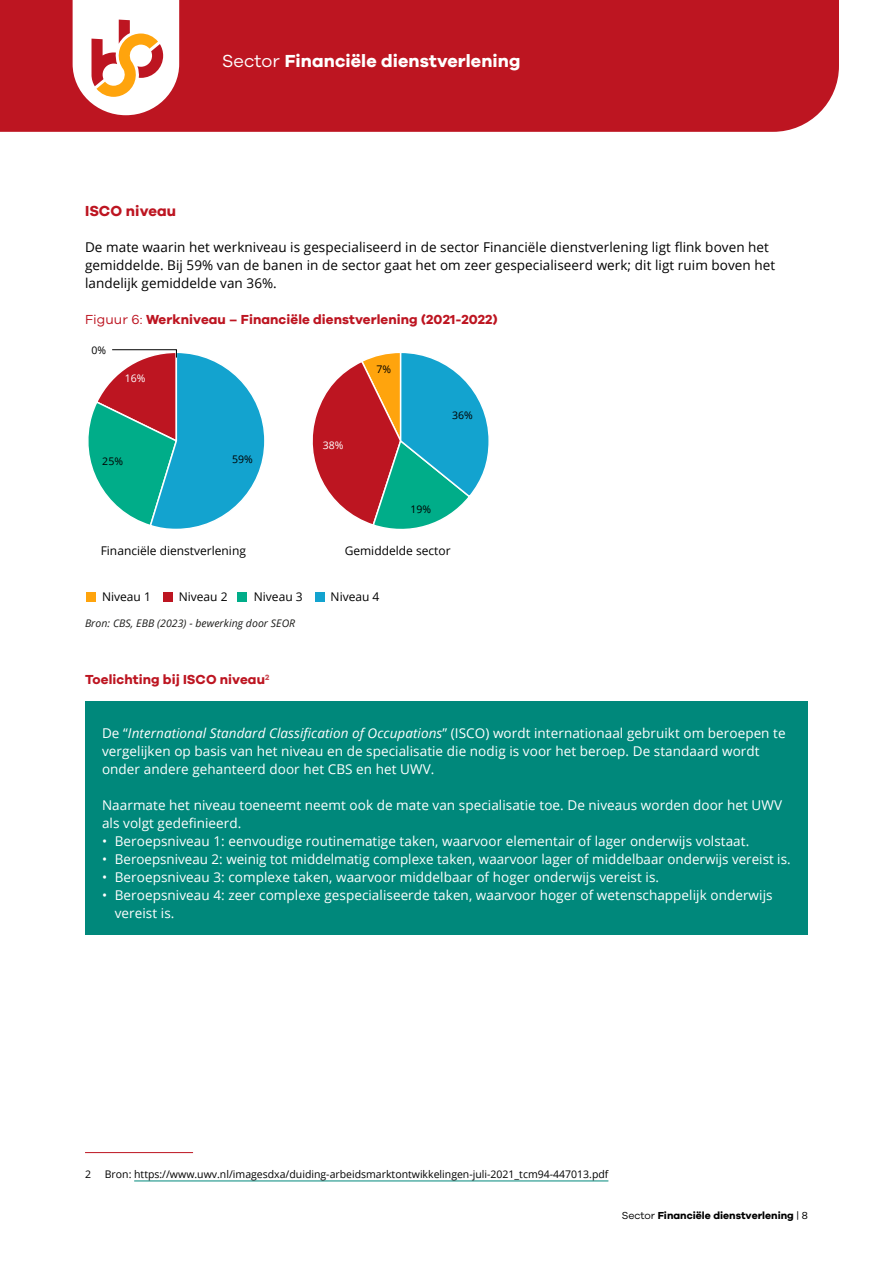
<style>
.page{position:relative;width:893px;height:1263px;background:#fff}
.page>*{position:absolute;margin:0;border:0;box-sizing:border-box;transform-origin:0 0}
.t1{font:700 18px "Galano Grotesque";letter-spacing:.005em;color:#fff}
.H3_PARAGRAAF{font:700 15px "Galano Grotesque";letter-spacing:.005em;color:#bd1521}
.P_BROOD{font:13.5px/18px "Open Sans";letter-spacing:.005em;color:#fff}
.P_BROOD-2{font:13.5px/18px "Open Sans";letter-spacing:.005em;color:#000}
.P_BROOD_zonder_witruimte{font:13.5px/18px "Open Sans";letter-spacing:.005em;color:#fff}
.KOP_FIGUUR_TABEL{font:700 13.5px "Galano Grotesque";letter-spacing:.005em;color:#bd1521}
.H3_KOP_KLEIN{font:700 13.5px "Galano Grotesque";letter-spacing:.005em;color:#bd1521}
.t2{font:12px "Open Sans";color:#000}
.VOETNOOT{font:10.5px "Open Sans";color:#000}
.t3{font:italic 10.5px "Open Sans";letter-spacing:.005em;color:#1d1d1b}
.t4{font:700 10.5px "Galano Grotesque";color:#000}
.t5{font:10.5px "Open Sans";color:#fff}
.s1{font-weight:400}
.s2{font-style:italic}
</style>
<div class="page">
<div style="left:0;top:0;width:839px;height:132px;background:#bd1521"></div>
<svg style="left:73px;top:0;width:106px;height:115px"></svg>
<svg style="left:312px;top:353px;width:177px;height:176px"></svg>
<div style="left:87px;top:592px;width:9px;height:9px;background:#ffa40d"></div>
<div style="left:163px;top:592px;width:10px;height:9px;background:#bd1521"></div>
<div style="left:237px;top:592px;width:10px;height:9px;background:#00ad89"></div>
<div style="left:315px;top:592px;width:10px;height:9px;background:#13a3cf"></div>
<svg style="left:88px;top:349px;width:177px;height:180px"></svg>
<div style="left:85px;top:701px;width:723px;height:234px;background:#00887b"></div>
<hr style="left:85px;top:1152px;width:108px;height:1px;background:#bd1521">
<hr style="left:134px;top:1181px;width:474px;height:1px;background:#00887b">
<h1 class="t1" style="left:222px;top:50px;width:300px"><span class="s1">Sector</span> Financiële dienstverlening</h1>
<h3 class="H3_PARAGRAAF" style="left:85px;top:202px;width:93px">ISCO niveau</h3>
<p class="P_BROOD-2" style="left:85px;top:238px;width:692px">De mate waarin het werkniveau is gespecialiseerd in de sector Financiële dienstverlening ligt flink boven het gemiddelde. Bij 59% van de banen in de sector gaat het om zeer gespecialiseerd werk; dit ligt ruim boven het landelijk gemiddelde van 36%.</p>
<p class="KOP_FIGUUR_TABEL" style="left:85px;top:311px;width:414px"><span class="s1">Figuur 6:</span> Werkniveau – Financiële dienstverlening (2021-2022)</p>
<p class="VOETNOOT" style="left:91px;top:343px;width:16px">0%</p>
<p class="t5" style="left:125px;top:371px;width:22px">16%</p>
<p class="VOETNOOT" style="left:102px;top:454px;width:22px">25%</p>
<p class="VOETNOOT" style="left:232px;top:452px;width:22px">59%</p>
<p class="t5" style="left:323px;top:438px;width:22px">38%</p>
<p class="VOETNOOT" style="left:376px;top:361px;width:16px">7%</p>
<p class="VOETNOOT" style="left:452px;top:408px;width:22px">36%</p>
<p class="VOETNOOT" style="left:410px;top:502px;width:22px">19%</p>
<p class="t2" style="left:101px;top:543px;width:147px">Financiële dienstverlening</p>
<p class="t2" style="left:345px;top:543px;width:107px">Gemiddelde sector</p>
<p class="t2" style="left:102px;top:589px;width:50px">Niveau 1</p>
<p class="t2" style="left:179px;top:589px;width:50px">Niveau 2</p>
<p class="t2" style="left:254px;top:589px;width:50px">Niveau 3</p>
<p class="t2" style="left:331px;top:589px;width:50px">Niveau 4</p>
<p class="t3" style="left:85px;top:616px;width:212px">Bron: CBS, EBB (2023) - bewerking door SEOR</p>
<h3 class="H3_KOP_KLEIN" style="left:85px;top:671px;width:186px">Toelichting bij ISCO niveau<sup>2</sup></h3>
<p class="P_BROOD" style="left:102px;top:724px;width:685px">De “<span class="s2">International Standard Classification of Occupations</span>” (ISCO) wordt internationaal gebruikt om beroepen te vergelijken op basis van het niveau en de specialisatie die nodig is voor het beroep. De standaard wordt onder andere gehanteerd door het CBS en het UWV.</p>
<p class="P_BROOD_zonder_witruimte" style="left:102px;top:796px;width:681px">Naarmate het niveau toeneemt neemt ook de mate van specialisatie toe. De niveaus worden door het UWV als volgt gedefinieerd.</p>
<p class="P_BROOD" style="left:102px;top:832px;width:649px">• Beroepsniveau 1: eenvoudige routinematige taken, waarvoor elementair of lager onderwijs volstaat.</p>
<p class="P_BROOD" style="left:102px;top:850px;width:690px">• Beroepsniveau 2: weinig tot middelmatig complexe taken, waarvoor lager of middelbaar onderwijs vereist is.</p>
<p class="P_BROOD" style="left:102px;top:868px;width:559px">• Beroepsniveau 3: complexe taken, waarvoor middelbaar of hoger onderwijs vereist is.</p>
<p class="P_BROOD" style="left:115px;top:886px;width:659px;text-indent:-13px">• Beroepsniveau 4: zeer complexe gespecialiseerde taken, waarvoor hoger of wetenschappelijk onderwijs vereist is.</p>
<p class="VOETNOOT" style="left:85px;top:1167px;width:8px">2</p>
<p class="VOETNOOT" style="left:105px;top:1167px;width:505px">Bron: https://www.uwv.nl/imagesdxa/duiding-arbeidsmarktontwikkelingen-juli-2021_tcm94-447013.pdf</p>
<p class="t4" style="left:622px;top:1208px;width:188px"><span class="s1">Sector</span> Financiële dienstverlening <span class="s1">| 8</span></p>
</div>
